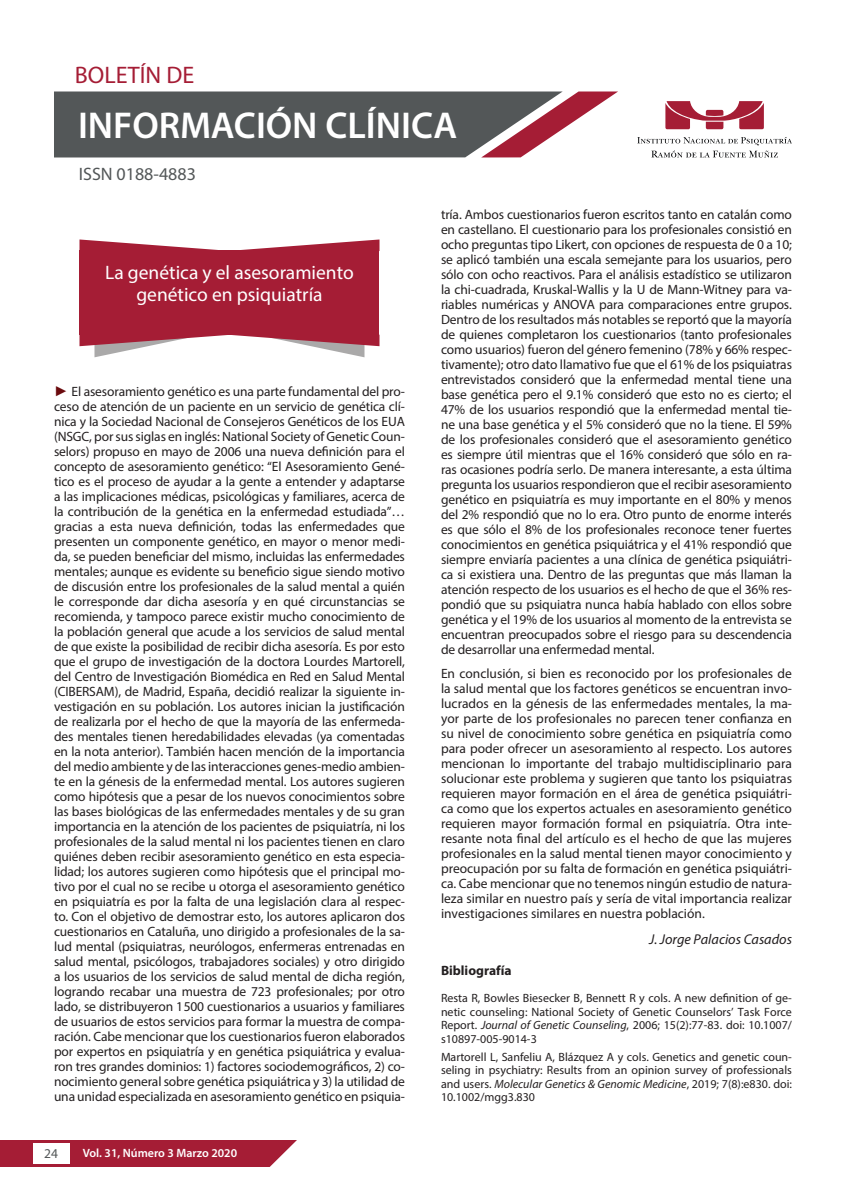
<style>
.page{position:relative;width:864px;height:1188px;background:#fff}
.page>*{position:absolute;margin:0;border:0;box-sizing:border-box;transform-origin:0 0}
.t1{font:600 37.5px "Myriad Pro";color:#fff}
.t2{font:24px "Myriad Pro";color:#a51d35}
.t3{font:19.5px/22.5px "Myriad Pro";color:#fff;text-align:center}
.t4{font:18px "Myriad Pro";color:#535758}
.t5{font:italic 14.25px "Myriad Pro";color:#231f20}
.t6{font:13.5px/15px "Myriad Pro";letter-spacing:-.01em;color:#231f20;text-align:justify}
.t7{font:700 13.5px "Myriad Pro";color:#231f20}
.t8{font:13.5px "Myriad Pro";color:#535758}
.t9{font:12px/13.5px "Myriad Pro";color:#231f20;text-align:justify}
.t10{font:600 12px "Myriad Pro";color:#fff}
.s1{font-family:"Arial";font-size:14.25px;color:#6b0b0e}
.s2{font-style:italic}
</style>
<div class="page">
<svg style="left:54px;top:92px;width:564px;height:66px;background:#6d676a"></svg>
<svg style="left:665px;top:101px;width:99px;height:28px"></svg>
<svg style="left:651px;top:151px;width:127px;height:7px"></svg>
<svg style="left:637px;top:137px;width:155px;height:8px"></svg>
<div style="left:0;top:1140px;width:297px;height:27px;background:#a51d35"></div>
<div style="left:33px;top:1143px;width:36px;height:21px;background:#fff"></div>
<div style="left:80px;top:251px;width:300px;height:84px;background:#a51d35"></div>
<svg style="left:80px;top:335px;width:300px;height:22px"></svg>
<svg style="left:80px;top:239px;width:300px;height:12px"></svg>
<h2 class="t2" style="left:75px;top:60px;width:121px">BOLETÍN DE</h2>
<h1 class="t1" style="left:78px;top:101px;width:381px">INFORMACIÓN CLÍNICA</h1>
<h3 class="t4" style="left:79px;top:163px;width:119px">ISSN 0188-4883</h3>
<h3 class="t3" style="left:105px;top:260px;width:250px">La genética y el asesoramiento genético en psiquiatría</h3>
<p class="t6" style="left:54px;top:384px;width:353px"><span class="s1">►</span> El asesoramiento genético es una parte fundamental del pro&shy;ceso de atención de un paciente en un servicio de genética clí&shy;nica y la Sociedad Nacional de Consejeros Genéticos de los EUA (NSGC, por sus siglas en inglés: National Society of Genetic Coun&shy;selors) propuso en mayo de 2006 una nueva definición para el concepto de asesoramiento genético: “El Asesoramiento Gené&shy;tico es el proceso de ayudar a la gente a entender y adaptarse a las implicaciones médicas, psicológicas y familiares, acerca de la contribución de la genética en la enfermedad estudiada”… gracias a esta nueva definición, todas las enfermedades que presenten un componente genético, en mayor o menor medi&shy;da, se pueden beneficiar del mismo, incluidas las enfermedades mentales; aunque es evidente su beneficio sigue siendo motivo de discusión entre los profesionales de la salud mental a quién le corresponde dar dicha asesoría y en qué circunstancias se recomienda, y tampoco parece existir mucho conocimiento de la población general que acude a los servicios de salud mental de que existe la posibilidad de recibir dicha asesoría. Es por esto que el grupo de investigación de la doctora Lourdes Martorell, del Centro de Investigación Biomédica en Red en Salud Mental (CIBERSAM), de Madrid, España, decidió realizar la siguiente in&shy;vestigación en su población. Los autores inician la justificación de realizarla por el hecho de que la mayoría de las enfermeda&shy;des mentales tienen heredabilidades elevadas (ya comentadas en la nota anterior). También hacen mención de la importancia del medio ambiente y de las interacciones genes-medio ambien&shy;te en la génesis de la enfermedad mental. Los autores sugieren como hipótesis que a pesar de los nuevos conocimientos sobre las bases biológicas de las enfermedades mentales y de su gran importancia en la atención de los pacientes de psiquiatría, ni los profesionales de la salud mental ni los pacientes tienen en claro quiénes deben recibir asesoramiento genético en esta especia&shy;lidad; los autores sugieren como hipótesis que el principal mo&shy;tivo por el cual no se recibe u otorga el asesoramiento genético en psiquiatría es por la falta de una legislación clara al respec&shy;to. Con el objetivo de demostrar esto, los autores aplicaron dos cuestionarios en Cataluña, uno dirigido a profesionales de la sa&shy;lud mental (psiquiatras, neurólogos, enfermeras entrenadas en salud mental, psicólogos, trabajadores sociales) y otro dirigido a los usuarios de los servicios de salud mental de dicha región, logrando recabar una muestra de 723 profesionales; por otro lado, se distribuyeron 1 500 cuestionarios a usuarios y familiares de usuarios de estos servicios para formar la muestra de compa&shy;ración. Cabe mencionar que los cuestionarios fueron elaborados por expertos en psiquiatría y en genética psiquiátrica y evalua&shy;ron tres grandes dominios: 1) factores sociodemográficos, 2) co&shy;nocimiento general sobre genética psiquiátrica y 3) la utilidad de una unidad especializada en asesoramiento genético en psiquia-</p>
<p class="t8" style="left:44px;top:1145px;width:15px">24</p>
<p class="t10" style="left:83px;top:1146px;width:156px">Vol. 31, Número 3 Marzo 2020</p>
<p class="t6" style="left:441px;top:206px;width:353px">tría. Ambos cuestionarios fueron escritos tanto en catalán como en castellano. El cuestionario para los profesionales consistió en ocho preguntas tipo Likert, con opciones de respuesta de 0 a 10; se aplicó también una escala semejante para los usuarios, pero sólo con ocho reactivos. Para el análisis estadístico se utilizaron la chi-cuadrada, Kruskal-Wallis y la U de Mann-Witney para va&shy;riables numéricas y ANOVA para comparaciones entre grupos.<br>Dentro de los resultados más notables se reportó que la mayoría de quienes completaron los cuestionarios (tanto profesionales como usuarios) fueron del género femenino (78% y 66% respec&shy;tivamente); otro dato llamativo fue que el 61% de los psiquiatras entrevistados consideró que la enfermedad mental tiene una base genética pero el 9.1% consideró que esto no es cierto; el 47% de los usuarios respondió que la enfermedad mental tie&shy;ne una base genética y el 5% consideró que no la tiene. El 59% de los profesionales consideró que el asesoramiento genético es siempre útil mientras que el 16% consideró que sólo en ra&shy;ras ocasiones podría serlo. De manera interesante, a esta última pregunta los usuarios respondieron que el recibir asesoramiento genético en psiquiatría es muy importante en el 80% y menos del 2% respondió que no lo era. Otro punto de enorme interés es que sólo el 8% de los profesionales reconoce tener fuertes conocimientos en genética psiquiátrica y el 41% respondió que siempre enviaría pacientes a una clínica de genética psiquiátri&shy;ca si existiera una. Dentro de las preguntas que más llaman la atención respecto de los usuarios es el hecho de que el 36% res&shy;pondió que su psiquiatra nunca había hablado con ellos sobre genética y el 19% de los usuarios al momento de la entrevista se encuentran preocupados sobre el riesgo para su descendencia de desarrollar una enfermedad mental.</p>
<p class="t6" style="left:441px;top:665px;width:353px">En conclusión, si bien es reconocido por los profesionales de la salud mental que los factores genéticos se encuentran invo&shy;lucrados en la génesis de las enfermedades mentales, la ma&shy;yor parte de los profesionales no parecen tener confianza en su nivel de conocimiento sobre genética en psiquiatría como para poder ofrecer un asesoramiento al respecto. Los autores mencionan lo importante del trabajo multidisciplinario para solucionar este problema y sugieren que tanto los psiquiatras requieren mayor formación en el área de genética psiquiátri&shy;ca como que los expertos actuales en asesoramiento genético requieren mayor formación formal en psiquiatría. Otra inte&shy;resante nota final del artículo es el hecho de que las mujeres profesionales en la salud mental tienen mayor conocimiento y preocupación por su falta de formación en genética psiquiátri&shy;ca. Cabe mencionar que no tenemos ningún estudio de natura&shy;leza similar en nuestro país y sería de vital importancia realizar investigaciones similares en nuestra población.</p>
<p class="t5" style="left:649px;top:930px;width:144px">J. Jorge Palacios Casados</p>
<p class="t7" style="left:441px;top:962px;width:72px">Bibliografía</p>
<p class="t9" style="left:441px;top:991px;width:352px">Resta R, Bowles Biesecker B, Bennett R y cols. A new definition of ge&shy;netic counseling: National Society of Genetic Counselors’ Task Force Report. <span class="s2">Journal of Genetic Counseling</span>, 2006; 15(2):77-83. doi: 10.1007/ s10897-005-9014-3</p>
<p class="t9" style="left:441px;top:1050px;width:352px">Martorell L, Sanfeliu A, Blázquez A y cols. Genetics and genetic coun&shy;seling in psychiatry: Results from an opinion survey of professionals and users. <span class="s2">Molecular Genetics &amp; Genomic Medicine</span>, 2019; 7(8):e830. doi:<br>10.1002/mgg3.830</p>
</div>
